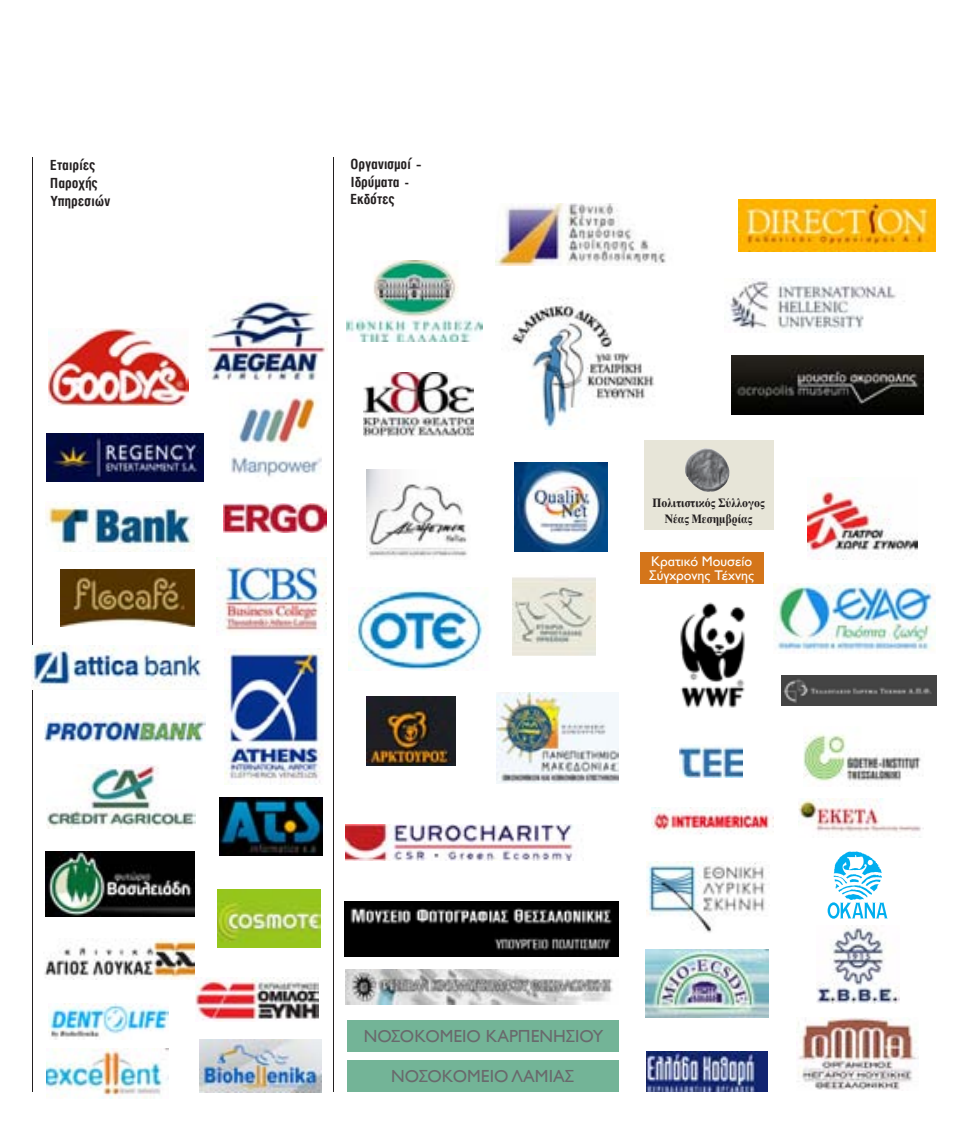
<style>
.page{position:relative;width:968px;height:1141px;background:#fff}
.page>*{position:absolute;margin:0;border:0;box-sizing:border-box;transform-origin:0 0}
.t1{font:17.5px "Gill Sans Hel";color:#69696c}
.t2{font:700 15.75px/17.7px "Mg Helvetica Cond UC Pol";letter-spacing:.005em;color:#231f20}
.t3{font:14px/14px "Gill Sans Hel";color:#fff}
.t4{font:700 12.25px/15.8px "Times";letter-spacing:.005em;color:#231f20;text-align:center;scale:.87 1}
</style>
<div class="page">
<div style="left:644px;top:440px;width:129px;height:90px;background:#e7e5d8"></div>
<img style="left:807px;top:491px;width:110px;height:69px">
<img style="left:503px;top:298px;width:152px;height:132px">
<svg style="left:366px;top:696px;width:90px;height:70px"></svg>
<img style="left:366px;top:696px;width:89px;height:69px">
<svg style="left:496px;top:692px;width:123px;height:92px"></svg>
<img style="left:496px;top:693px;width:122px;height:90px">
<img style="left:512px;top:577px;width:83px;height:78px">
<img style="left:816px;top:925px;width:83px;height:79px">
<img style="left:803px;top:733px;width:118px;height:54px">
<img style="left:798px;top:799px;width:125px;height:39px">
<img style="left:798px;top:1018px;width:120px;height:72px">
<img style="left:345px;top:969px;width:268px;height:36px">
<div style="left:344px;top:901px;width:274px;height:56px;background:#000"></div>
<img style="left:350px;top:907px;width:262px;height:44px">
<svg style="left:679px;top:777px;width:63px;height:1px"></svg>
<img style="left:679px;top:745px;width:63px;height:32px">
<img style="left:680px;top:602px;width:65px;height:106px">
<img style="left:651px;top:807px;width:122px;height:27px">
<svg style="left:646px;top:1052px;width:122px;height:40px"></svg>
<img style="left:646px;top:1052px;width:121px;height:39px">
<img style="left:646px;top:949px;width:122px;height:69px">
<img style="left:200px;top:1039px;width:121px;height:54px">
<img style="left:48px;top:1004px;width:120px;height:36px">
<img style="left:47px;top:1048px;width:121px;height:50px">
<svg style="left:195px;top:977px;width:124px;height:45px"></svg>
<img style="left:196px;top:978px;width:122px;height:43px">
<hr style="left:32px;top:157px;width:1px;height:935px;background:#231f20">
<hr style="left:333px;top:157px;width:1px;height:935px;background:#231f20">
<div style="left:640px;top:552px;width:123px;height:32px;background:#d4751a"></div>
<div style="left:347px;top:1020px;width:272px;height:31px;background:#73b497"></div>
<div style="left:346px;top:1060px;width:272px;height:31px;background:#73b497"></div>
<img style="left:206px;top:296px;width:122px;height:85px">
<img style="left:44px;top:939px;width:150px;height:41px">
<img style="left:225px;top:649px;width:98px;height:135px">
<img style="left:219px;top:798px;width:103px;height:57px">
<img style="left:31px;top:645px;width:171px;height:44px">
<img style="left:61px;top:570px;width:134px;height:57px">
<img style="left:48px;top:329px;width:140px;height:76px">
<img style="left:231px;top:396px;width:91px;height:81px">
<img style="left:45px;top:714px;width:160px;height:28px">
<img style="left:47px;top:434px;width:156px;height:47px">
<img style="left:738px;top:199px;width:197px;height:53px">
<img style="left:346px;top:825px;width:228px;height:35px">
<img style="left:773px;top:584px;width:162px;height:70px">
<img style="left:731px;top:355px;width:191px;height:60px">
<img style="left:348px;top:587px;width:138px;height:83px">
<img style="left:514px;top:463px;width:93px;height:89px">
<img style="left:47px;top:764px;width:149px;height:65px">
<img style="left:45px;top:503px;width:149px;height:49px">
<img style="left:217px;top:558px;width:109px;height:74px">
<img style="left:217px;top:889px;width:104px;height:58px">
<img style="left:45px;top:851px;width:150px;height:66px">
<img style="left:223px;top:503px;width:103px;height:30px">
<img style="left:363px;top:372px;width:111px;height:65px">
<img style="left:495px;top:203px;width:171px;height:63px">
<img style="left:367px;top:470px;width:101px;height:88px">
<img style="left:726px;top:278px;width:179px;height:55px">
<img style="left:646px;top:861px;width:120px;height:72px">
<img style="left:346px;top:261px;width:137px;height:80px">
<svg style="left:827px;top:851px;width:60px;height:68px"></svg>
<img style="left:685px;top:448px;width:45px;height:44px">
<img style="left:781px;top:675px;width:155px;height:31px">
<p class="t2" style="left:51px;top:156px;width:61px">Εταιρίες<br>Παροχής<br>Υπηρεσιών</p>
<p class="t2" style="left:351px;top:155px;width:72px">Οργανισμοί –<br>Ιδρύματα -<br>Εκδότες</p>
<p class="t4" style="left:652px;top:494px;width:131px">Πολιτιστικός Σύλλογος<br>Νέας Μεσημβρίας</p>
<p class="t3" style="left:649px;top:554px;width:106px">Κρατικό Μουσείο<br>Σύγχρονης Τέχνης</p>
<p class="t1" style="left:363px;top:1026px;width:241px">NOΣΟΚΟΜΕΙΟ ΚΑΡΠΕΝΗΣΙΟΥ</p>
<p class="t1" style="left:391px;top:1066px;width:184px">NOΣΟΚΟΜΕΙΟ ΛΑΜΙΑΣ</p>
</div>
